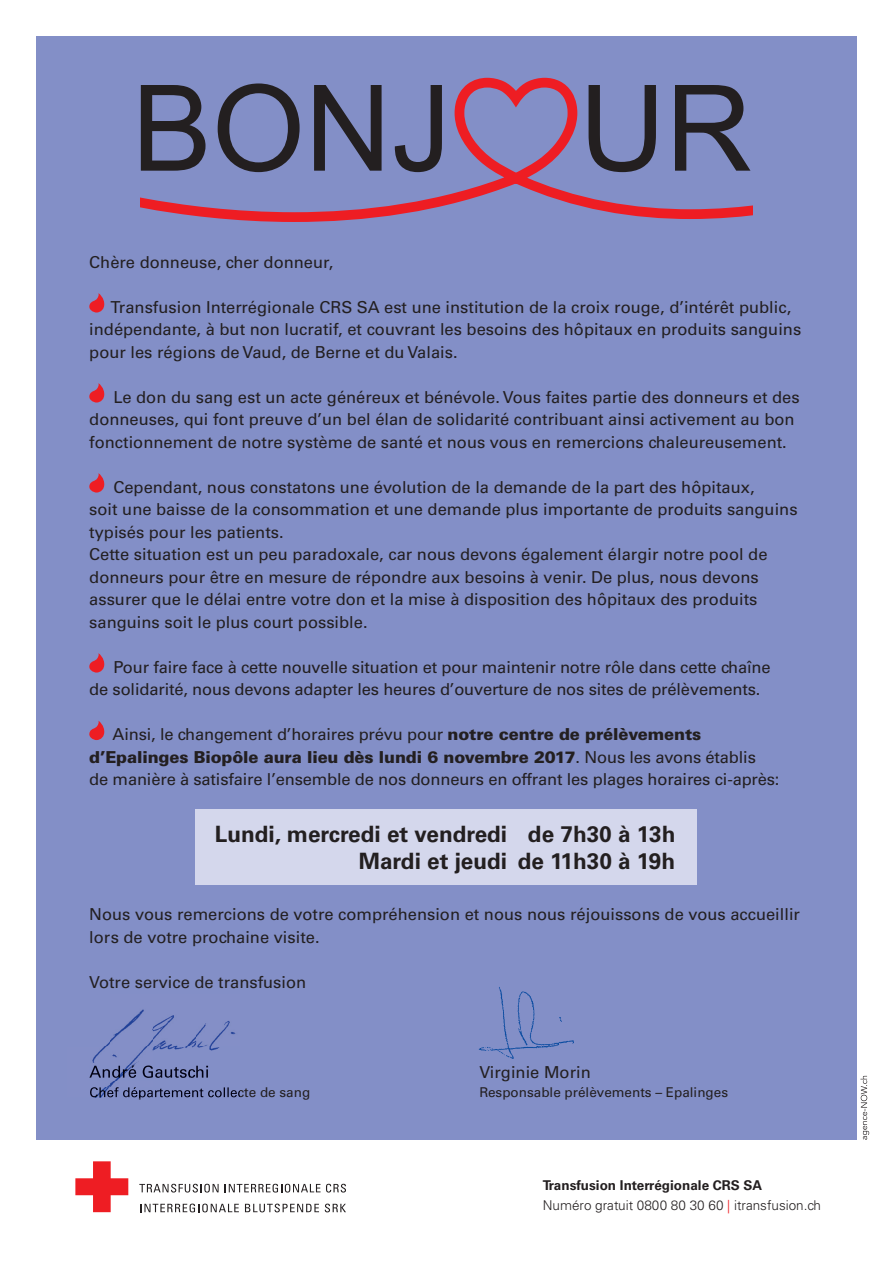
<style>
.page{position:relative;width:893px;height:1263px;background:#fff}
.page>*{position:absolute;margin:0;border:0;box-sizing:border-box;transform-origin:0 0}
.t1{font:700 22.5px/27px "Univers";color:#231f20;text-align:right}
.t2{font:16.5px/22.5px "Univers";color:#231f20}
.t3{font:300 13.5px/19.5px "Univers";color:#231f20}
.t4{font:13.5px "Univers";color:#231f20}
.s1{font-weight:900}
.s2{font-weight:700}
.s3{color:#ee1d23}
</style>
<div class="page">
<div style="left:36px;top:36px;width:821px;height:1104px;background:#838fc7"></div>
<svg style="left:75px;top:1161px;width:53px;height:51px"></svg>
<svg style="left:139px;top:1184px;width:80px;height:8px"></svg>
<svg style="left:225px;top:1184px;width:121px;height:8px"></svg>
<svg style="left:140px;top:1203px;width:99px;height:9px"></svg>
<svg style="left:245px;top:1203px;width:74px;height:9px"></svg>
<svg style="left:325px;top:1203px;width:21px;height:9px"></svg>
<svg style="left:860px;top:1076px;width:9px;height:64px"></svg>
<svg style="left:140px;top:78px;width:613px;height:144px"></svg>
<svg style="left:141px;top:83px;width:609px;height:89px"></svg>
<svg style="left:89px;top:293px;width:16px;height:19px"></svg>
<svg style="left:89px;top:383px;width:16px;height:19px"></svg>
<svg style="left:89px;top:473px;width:16px;height:19px"></svg>
<svg style="left:89px;top:653px;width:16px;height:19px"></svg>
<svg style="left:89px;top:720px;width:16px;height:20px"></svg>
<div style="left:196px;top:809px;width:501px;height:76px;background:#d4d7ec"></div>
<img style="left:105px;top:1009px;width:131px;height:37px">
<img style="left:92px;top:1046px;width:18px;height:41px">
<img style="left:110px;top:1046px;width:110px;height:41px">
<img style="left:89px;top:1065px;width:131px;height:16px">
<img style="left:90px;top:1087px;width:149px;height:11px">
<img style="left:478px;top:987px;width:96px;height:72px">
<p class="t2" style="left:89px;top:250px;width:245px">Chère donneuse, cher donneur,</p>
<p class="t2" style="left:89px;top:295px;width:713px;text-indent:21px">Transfusion Interrégionale CRS SA est une institution de la croix rouge, d’intérêt public, indépendante, à but non lucratif, et couvrant les besoins des hôpitaux en produits sanguins pour les régions de Vaud, de Berne et du Valais.</p>
<p class="t2" style="left:89px;top:385px;width:712px;text-indent:24px">Le don du sang est un acte généreux et bénévole. Vous faites partie des donneurs et des donneuses, qui font preuve d’un bel élan de solidarité contribuant ainsi activement au bon fonctionnement de notre système de santé et nous vous en remercions chaleureusement.</p>
<p class="t2" style="left:89px;top:475px;width:710px;text-indent:24px">Cependant, nous constatons une évolution de la demande de la part des hôpitaux,<br>soit une baisse de la consommation et une demande plus importante de produits sanguins typisés pour les patients.<br>Cette situation est un peu paradoxale, car nous devons également élargir notre pool de donneurs pour être en mesure de répondre aux besoins à venir. De plus, nous devons assurer que le délai entre votre don et la mise à disposition des hôpitaux des produits sanguins soit le plus court possible.</p>
<p class="t2" style="left:89px;top:655px;width:683px;text-indent:24px">Pour faire face à cette nouvelle situation et pour maintenir notre rôle dans cette chaîne de solidarité, nous devons adapter les heures d’ouverture de nos sites de prélèvements.</p>
<p class="t2" style="left:89px;top:723px;width:692px;text-indent:23px">Ainsi, le changement d’horaires prévu pour <span class="s1">notre centre de prélèvements d’Epalinges Biopôle aura lieu dès lundi 6 novembre 2017</span>. Nous les avons établis<br>de manière à satisfaire l’ensemble de nos donneurs en offrant les plages horaires ci-après:</p>
<h1 class="t1" style="left:215px;top:820px;width:462px">Lundi, mercredi et vendredi de 7h30 à 13h<br>Mardi et jeudi de 11h30 à 19h</h1>
<p class="t2" style="left:89px;top:903px;width:712px">Nous vous remercions de votre compréhension et nous nous réjouissons de vous accueillir lors de votre prochaine visite.</p>
<p class="t2" style="left:89px;top:971px;width:218px">Votre service de transfusion</p>
<p class="t2" style="left:479px;top:1061px;width:113px">Virginie Morin</p>
<p class="t4" style="left:479px;top:1084px;width:250px">Responsable prélèvements – Epalinges</p>
<p class="t3" style="left:543px;top:1176px;width:280px"><span class="s2">Transfusion Interrégionale CRS SA<br></span>Numéro gratuit 0800 80 30 60 <span class="s3">|</span> itransfusion.ch</p>
</div>
